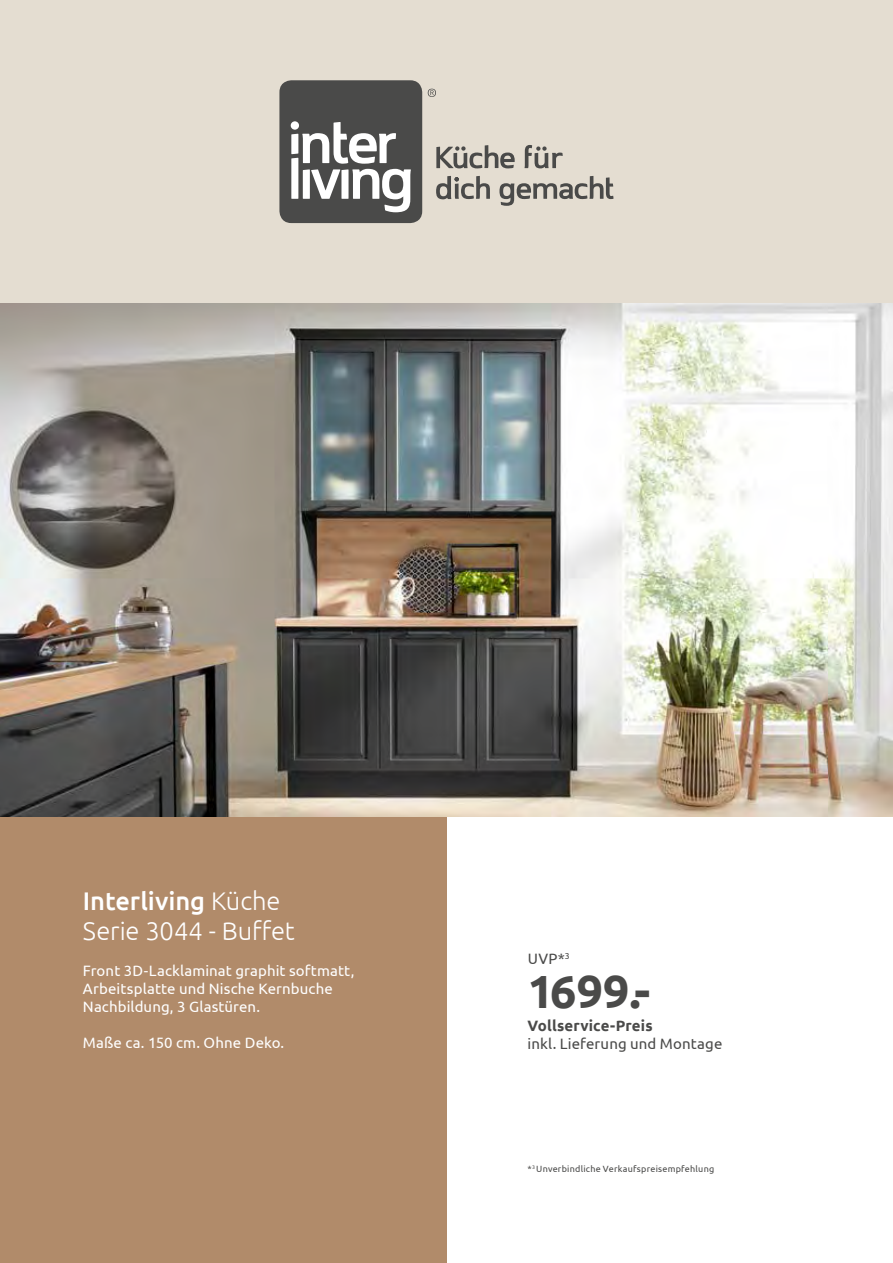
<style>
.page{position:relative;width:893px;height:1263px;background:#fff}
.page>*{position:absolute;margin:0;border:0;box-sizing:border-box;transform-origin:0 0}
.t1{font:700 46.5px "Ubuntu";color:#4a4a49}
.t2{font:300 25.5px/30.6px "Ubuntu";letter-spacing:-.005em;color:#fff}
.t3{font:15px/18px "Ubuntu";letter-spacing:.01em;color:#fff}
.t4{font:15px "Ubuntu";letter-spacing:.01em;color:#4a4a49}
.t5{font:700 15px "Ubuntu";letter-spacing:.01em;color:#4a4a49}
.t6{font:9px "Ubuntu";letter-spacing:.025em;color:#4a4a49}
.s1{font-weight:500}
</style>
<div class="page">
<div style="left:0;top:0;width:893px;height:816px;background:#e4ddd1"></div>
<div style="left:0;top:816px;width:446px;height:447px;background:#b18b6a"></div>
<div style="left:279px;top:80px;width:143px;height:143px;background:#4a4a49;border-radius:12px"></div>
<svg style="left:291px;top:121px;width:120px;height:91px"></svg>
<svg style="left:428px;top:89px;width:8px;height:8px"></svg>
<svg style="left:436px;top:145px;width:177px;height:61px"></svg>
<img style="left:0;top:303px;width:893px;height:513px">
<h2 class="t2" style="left:83px;top:884px;width:213px"><span class="s1">Interliving</span> Küche<br>Serie 3044 - Buffet</h2>
<p class="t3" style="left:83px;top:961px;width:273px">Front 3D-Lacklaminat graphit softmatt,<br>Arbeitsplatte und Nische Kernbuche<br>Nachbildung, 3 Glastüren.</p>
<p class="t3" style="left:83px;top:1033px;width:203px">Maße ca. 150 cm. Ohne Deko.</p>
<p class="t4" style="left:528px;top:950px;width:43px">UVP*<sup>3</sup></p>
<h1 class="t1" style="left:528px;top:963px;width:124px">1699.-</h1>
<p class="t5" style="left:528px;top:1017px;width:127px">Vollservice-Preis</p>
<p class="t4" style="left:528px;top:1035px;width:196px">inkl. Lieferung und Montage</p>
<p class="t6" style="left:528px;top:1164px;width:188px">*<sup>3</sup> Unverbindliche Verkaufspreisempfehlung</p>
</div>
